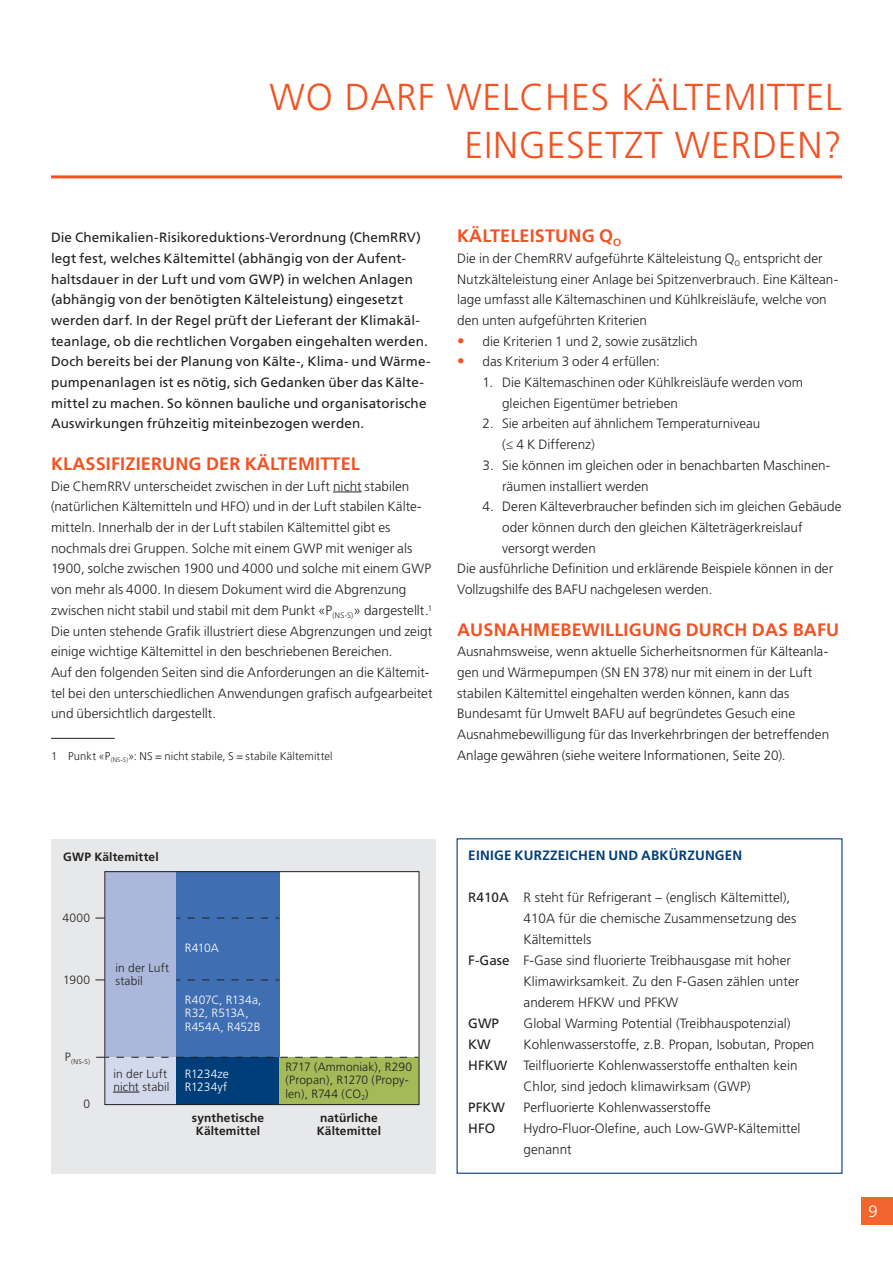
<style>
.page{position:relative;width:893px;height:1263px;background:#fff}
.page>*{position:absolute;margin:0;border:0;box-sizing:border-box;transform-origin:0 0}
.t1{font:300 37.5px "Frutiger LT Std";color:#f15323}
.t2{font:700 18px "Frutiger LT Std";letter-spacing:.01em;color:#f15323}
.t3{font:300 16.5px "Frutiger LT Std";color:#fff}
.t4{font:300 13.5px/20.7px "Frutiger LT Std";letter-spacing:.005em;color:#231f20}
.t5{font:13.5px/20.7px "Frutiger 55 Roman";letter-spacing:.005em;color:#231f20}
.t6{font:700 13.5px "Frutiger LT Std";color:#003e7a}
.t7{font:300 12px/13.4px "Frutiger";letter-spacing:.01em;color:#231f20}
.t8{font:700 12px/13.4px "Frutiger";letter-spacing:.01em;color:#231f20}
.t9{font:300 12px/13.4px "Frutiger";letter-spacing:-.005em;color:#fff}
.t10{font:300 11.25px "Frutiger LT Std";letter-spacing:.01em;color:#231f20}
.t11{font:300 7.05px "Frutiger";color:#231f20}
.s1{font-size:15px;color:#f15323}
.s2{font-family:"Frutiger 55 Roman";font-weight:400}
.s3{font-family:"Frutiger LT Std";font-weight:300}
</style>
<div class="page">
<div style="left:861px;top:1197px;width:32px;height:28px;background:#f2652e"></div>
<hr style="left:51px;top:175px;width:791px;height:3px;background:#f15323">
<svg style="left:333px;top:492px;width:29px;height:1px"></svg>
<hr style="left:51px;top:738px;width:64px;height:1px;background:#231f20">
<div style="left:51px;top:839px;width:385px;height:335px;background:#e7e8e9"></div>
<div style="left:105px;top:872px;width:314px;height:232px;background:#fff"></div>
<div style="left:105px;top:872px;width:71px;height:186px;background:#abb8db"></div>
<div style="left:176px;top:872px;width:104px;height:186px;background:#406eb2"></div>
<div style="left:105px;top:1057px;width:71px;height:47px;background:#d3d9ed"></div>
<div style="left:176px;top:1057px;width:104px;height:47px;background:#003e7a"></div>
<div style="left:280px;top:1057px;width:139px;height:47px;background:#a4b958"></div>
<svg style="left:114px;top:1092px;width:25px;height:1px"></svg>
<svg style="left:187px;top:918px;width:92px;height:1px"></svg>
<svg style="left:187px;top:979px;width:92px;height:1px"></svg>
<svg style="left:116px;top:1057px;width:301px;height:1px"></svg>
<div style="left:104px;top:871px;width:315px;height:234px;border:1px solid #231f20"></div>
<h1 class="t1" style="left:270px;top:75px;width:98px">WO DARF</h1>
<h1 class="t1" style="left:446px;top:75px;width:24px">WELCHES</h1>
<h1 class="t1" style="left:621px;top:75px;width:45px">KÄLTEMITTEL</h1>
<h1 class="t1" style="left:465px;top:123px;width:21px">EINGESETZT</h1>
<h1 class="t1" style="left:675px;top:123px;width:26px">WERDEN</h1>
<h1 class="t1" style="left:823px;top:123px;width:20px">?</h1>
<p class="t5" style="left:51px;top:227px;width:381px">Die Chemikalien-Risikoreduktions-Verordnung (ChemRRV) legt fest, welches Kältemittel (abhängig von der Aufent&shy;haltsdauer in der Luft und vom GWP) in welchen Anlagen (abhängig von der benötigten Kälteleistung) eingesetzt werden darf. In der Regel prüft der Lieferant der Klimakäl&shy;teanlage, ob die rechtlichen Vorgaben eingehalten werden.<br>Doch bereits bei der Planung von Kälte-, Klima- und Wärme&shy;pumpenanlagen ist es nötig, sich Gedanken über das Kälte&shy;mittel zu machen. So können bauliche und organisatorische Auswirkungen frühzeitig miteinbezogen werden.</p>
<h2 class="t2" style="left:51px;top:453px;width:310px">KLASSIFIZIERUNG DER KÄLTEMITTEL</h2>
<p class="t4" style="left:51px;top:476px;width:360px">Die ChemRRV unterscheidet zwischen in der Luft nicht stabilen (natürlichen Kältemitteln und HFO</p>
<p class="t4" style="left:51px;top:496px;width:372px;text-indent:195px">) und in der Luft stabilen Kälte&shy;mitteln. I nnerhalb der in der Luft stabilen Kältemittel gibt es nochmals drei Gruppen. Solche mit einem GWP</p>
<p class="t4" style="left:51px;top:538px;width:383px;text-indent:275px">mit weniger als 1900, solche zwischen 1900 und 4000 und solche mit einem GWP von mehr als 4000. I n diesem Dokument wird die Abgrenzung zwischen nicht stabil und stabil mit dem Punkt «P<sub>(NS-S)</sub>» dargestellt. <sup>1<br></sup>Die unten stehende Grafik illustriert diese Abgrenzungen und zeigt einige wichtige Kältemittel in den beschriebenen Bereichen.<br>Auf den folgenden Seiten sind die Anforderungen an die Kältemit&shy;tel bei den unterschiedlichen Anwendungen grafisch aufgearbeitet und übersichtlich dargestellt.</p>
<p class="t10" style="left:51px;top:749px;width:283px">1 Punkt «P<sub>(NS-S)</sub>»: NS = nicht stabile, S = stabile Kältemittel</p>
<h2 class="t2" style="left:457px;top:225px;width:166px">KÄLTELEISTUNG Q<sub>O</sub></h2>
<p class="t4" style="left:457px;top:248px;width:383px">Die in der ChemRRV aufgeführte Kälteleistung Q<sub>O</sub> entspricht der<br>N utzkälteleistung einer Anlage bei Spitzenverbrauch. Eine Kältean&shy;lage umfasst alle Kältemaschinen und Kühlkreisläufe, welche von den unten aufgeführten Kriterien</p>
<p class="t4" style="left:457px;top:331px;width:242px"><span class="s1">•</span> die Kriterien 1 und 2, sowie zusätzlich</p>
<p class="t4" style="left:457px;top:352px;width:204px"><span class="s1">•</span> das Kriterium 3 oder 4 erfüllen:</p>
<p class="t4" style="left:483px;top:372px;width:322px">1.D ie Kältemaschinen oder Kühlkreisläufe werden vom</p>
<p class="t4" style="left:502px;top:393px;width:177px">gleichen Eigentümer betrieben</p>
<p class="t4" style="left:483px;top:414px;width:279px">2.Sie arbeiten auf ähnlichem Temperaturniveau</p>
<p class="t4" style="left:502px;top:434px;width:94px">(≤ 4 K Differenz)</p>
<p class="t4" style="left:483px;top:455px;width:349px">3.Sie können im gleichen oder in benachbarten Maschinen-</p>
<p class="t4" style="left:502px;top:476px;width:148px">räumen installiert werden</p>
<p class="t4" style="left:483px;top:496px;width:360px">4.Deren Kälteverbraucher befinden sich im gleichen Gebäude</p>
<p class="t4" style="left:502px;top:517px;width:302px">oder können durch den gleichen Kälteträgerkreislauf</p>
<p class="t4" style="left:502px;top:538px;width:95px">versorgt werden</p>
<p class="t4" style="left:457px;top:558px;width:378px">Die ausführliche Definition und erklärende Beispiele können in der</p>
<p class="t4" style="left:457px;top:579px;width:107px">Vollzugshilfe des BAFU</p>
<p class="t4" style="left:590px;top:579px;width:121px">nachgelesen werden.</p>
<h2 class="t2" style="left:457px;top:619px;width:384px">AUSNAHMEBEWILLIGUNG DURCH DAS BAFU</h2>
<p class="t4" style="left:457px;top:641px;width:373px">Ausnahmsweise, wenn aktuelle Sicherheitsnormen für Kälteanla&shy;gen und Wärmepumpen (SN EN 378) nur mit einem in der Luft stabilen Kältemittel eingehalten werden können, kann das Bundesamt für U mwelt BAFU</p>
<p class="t4" style="left:457px;top:703px;width:374px;text-indent:171px">auf begründetes Gesuch eine<br>Ausnahmebewilligung für das I nverkehrbringen der betreffenden<br>Anlage gewähren (siehe weitere I nformationen, Seite 20).</p>
<p class="t8" style="left:63px;top:850px;width:97px">GWP Kältemittel</p>
<p class="t7" style="left:62px;top:911px;width:29px">4000</p>
<p class="t7" style="left:63px;top:973px;width:28px">1900</p>
<p class="t11" style="left:65px;top:1057px;width:27px"><sup>P</sup>(NS-S)</p>
<p class="t7" style="left:84px;top:1097px;width:8px">0</p>
<p class="t7" style="left:116px;top:961px;width:55px">in der Luft stabil</p>
<p class="t7" style="left:114px;top:1067px;width:58px">in der Luft nicht stabil</p>
<p class="t9" style="left:185px;top:941px;width:35px">R410A</p>
<p class="t9" style="left:185px;top:993px;width:78px">R407C, R134a,<br>R32, R513A,<br>R454A, R452B</p>
<p class="t9" style="left:185px;top:1067px;width:45px">R1234ze<br>R1234yf</p>
<p class="t7" style="left:285px;top:1060px;width:128px">R717 (Ammoniak), R290 (Propan), R1270 (Propy&shy;len), R744 (CO<sub>2</sub>)</p>
<p class="t8" style="left:192px;top:1111px;width:74px;text-align:center">synthetische<br>Kältemittel</p>
<p class="t8" style="left:317px;top:1111px;width:66px">natürliche<br>Kältemittel</p>
<p class="t6" style="left:468px;top:847px;width:16px">EINIGE</p>
<p class="t6" style="left:515px;top:847px;width:19px">KURZZEICHEN</p>
<p class="t6" style="left:608px;top:847px;width:11px">UND</p>
<p class="t6" style="left:641px;top:847px;width:20px">ABKÜRZUNGEN</p>
<p class="t4" style="left:468px;top:887px;width:324px"><span class="s2">R410A</span> R steht für Refrigerant – (englisch Kältemittel),</p>
<p class="t4" style="left:524px;top:908px;width:274px">410A für die chemische Zusammensetzung des</p>
<p class="t4" style="left:524px;top:929px;width:69px">Kältemittels</p>
<p class="t4" style="left:468px;top:950px;width:324px"><span class="s2">F-Gase</span> F-Gase sind fluorierte Treibhausgase mit hoher</p>
<p class="t4" style="left:524px;top:971px;width:277px">Klimawirksamkeit. Zu den F-Gasen zählen unter</p>
<p class="t4" style="left:524px;top:992px;width:156px">anderem HFKW und PFKW</p>
<p class="t5" style="left:468px;top:1013px;width:49px">GWP <span class="s3">G</span></p>
<p class="t4" style="left:533px;top:1013px;width:259px">lobal Warming Potential (Treibhauspotenzial)</p>
<p class="t5" style="left:468px;top:1034px;width:24px">KW</p>
<p class="t4" style="left:524px;top:1034px;width:292px">Kohlenwasserstoffe, z.B. Propan, Isobutan, Propen</p>
<p class="t4" style="left:468px;top:1055px;width:331px"><span class="s2">HFKW</span> Teilfluorierte Kohlenwasserstoffe enthalten kein</p>
<p class="t4" style="left:524px;top:1076px;width:205px">Chlor, sind jedoch klimawirksam (GWP</p>
<p class="t4" style="left:747px;top:1076px;width:5px">)</p>
<p class="t4" style="left:468px;top:1097px;width:244px"><span class="s2">PFKW</span> Perfluorierte Kohlenwasserstoffe</p>
<p class="t5" style="left:468px;top:1118px;width:47px">HFO <span class="s3">H</span></p>
<p class="t4" style="left:533px;top:1118px;width:182px">ydro-Fluor-Olefine, auch Low-GWP</p>
<p class="t4" style="left:733px;top:1118px;width:69px">-Kältemittel</p>
<p class="t4" style="left:524px;top:1139px;width:50px">genannt</p>
<p class="t3" style="left:868px;top:1202px;width:11px">9</p>
</div>
